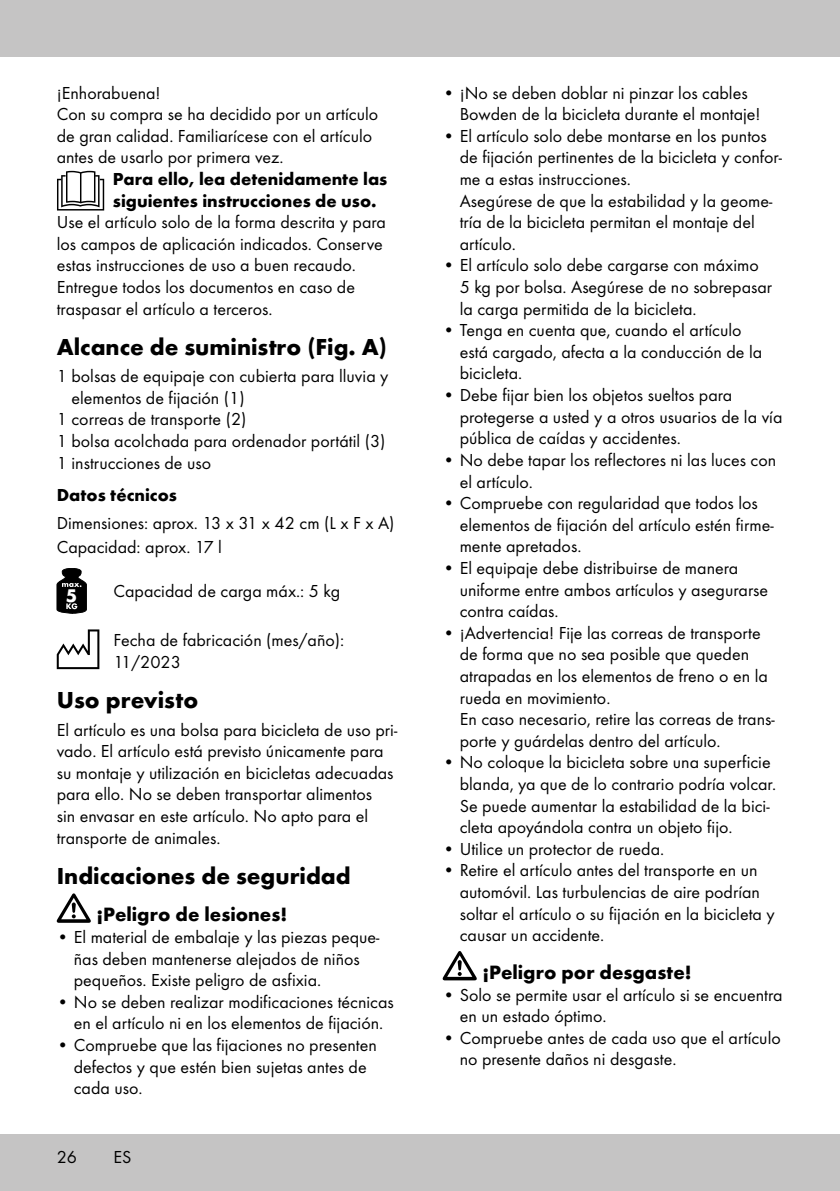
<style>
.page{position:relative;width:840px;height:1191px;background:#fff}
.page>*{position:absolute;margin:0;border:0;box-sizing:border-box;transform-origin:0 0}
.t1{font:700 24px "Futura TOT";color:#000}
.t2{font:700 20px "Futura TOT";color:#000}
.t3{font:700 19px "Futura TOT";color:#fff}
.t4{font:18px/21.6px "Futura TOT Boo";color:#000}
.t5{font:700 18px/21.6px "Futura TOT";color:#000}
</style>
<div class="page">
<div style="left:0;top:1134px;width:839px;height:57px;background:#c5c4c4"></div>
<div style="left:0;top:0;width:839px;height:57px;background:#c5c4c4"></div>
<svg style="left:57px;top:171px;width:47px;height:39px"></svg>
<svg style="left:57px;top:568px;width:30px;height:45px"></svg>
<svg style="left:57px;top:629px;width:42px;height:40px"></svg>
<svg style="left:57px;top:893px;width:34px;height:29px"></svg>
<svg style="left:442px;top:951px;width:34px;height:29px"></svg>
<p class="t4" style="left:57px;top:82px;width:323px">¡Enhorabuena!<br>Con su compra se ha decidido por un artículo de gran calidad. Familiarícese con el artículo antes de usarlo por primera vez.</p>
<p class="t5" style="left:113px;top:168px;width:276px">Para ello, lea detenidamente las siguientes instrucciones de uso.</p>
<p class="t4" style="left:57px;top:211px;width:330px">Use el artículo solo de la forma descrita y para los campos de aplicación indicados. Conserve estas instrucciones de uso a buen recaudo.<br>Entregue todos los documentos en caso de traspasar el artículo a terceros.</p>
<h1 class="t1" style="left:57px;top:332px;width:331px">Alcance de suministro (Fig. A)</h1>
<p class="t4" style="left:57px;top:365px;width:333px">1 bolsas de equipaje con cubierta para lluvia y</p>
<p class="t4" style="left:71px;top:387px;width:175px">elementos de fijación (1)</p>
<p class="t4" style="left:57px;top:408px;width:191px">1 correas de transporte (2)</p>
<p class="t4" style="left:57px;top:430px;width:330px">1 bolsa acolchada para ordenador portátil (3)</p>
<p class="t4" style="left:57px;top:451px;width:156px">1 instrucciones de uso</p>
<p class="t5" style="left:57px;top:484px;width:122px">Datos técnicos</p>
<p class="t4" style="left:57px;top:510px;width:339px;line-height:24.4px">Dimensiones: aprox. 13 x 31 x 42 cm (L x F x A)<br>Capacidad: aprox. 17 l</p>
<p class="t3" style="left:66px;top:583px;width:13px">5</p>
<p class="t4" style="left:113px;top:579px;width:228px">Capacidad de carga máx.: 5 kg</p>
<p class="t4" style="left:113px;top:629px;width:232px">Fecha de fabricación (mes/año):<br>11/2023</p>
<h1 class="t1" style="left:57px;top:685px;width:143px">Uso previsto</h1>
<p class="t4" style="left:57px;top:718px;width:342px">El artículo es una bolsa para bicicleta de uso pri&shy;vado. El artículo está previsto únicamente para su montaje y utilización en bicicletas adecuadas para ello. No se deben transportar alimentos<br>sin envasar en este artículo. No apto para el transporte de animales.</p>
<h1 class="t1" style="left:57px;top:860px;width:295px">Indicaciones de seguridad</h1>
<p class="t2" style="left:96px;top:902px;width:192px">¡Peligro de lesiones!</p>
<p class="t4" style="left:74px;top:926px;width:307px;text-indent:-17px">• El material de embalaje y las piezas peque&shy;ñas deben mantenerse alejados de niños pequeños. Existe peligro de asfixia.</p>
<p class="t4" style="left:57px;top:991px;width:338px;text-align:center">• No se deben realizar modificaciones técnicas en el artículo ni en los elementos de fijación.</p>
<p class="t4" style="left:74px;top:1034px;width:304px;text-indent:-17px">• Compruebe que las fijaciones no presenten defectos y que estén bien sujetas antes de cada uso.</p>
<p class="t4" style="left:57px;top:1146px;width:22px">26</p>
<p class="t4" style="left:113px;top:1146px;width:19px">ES</p>
<p class="t4" style="left:459px;top:82px;width:302px;text-indent:-17px">• ¡No se deben doblar ni pinzar los cables<br>Bowden de la bicicleta durante el montaje!</p>
<p class="t4" style="left:459px;top:125px;width:323px;text-indent:-17px">• El artículo solo debe montarse en los puntos de fijación pertinentes de la bicicleta y confor&shy;me a estas instrucciones.<br>Asegúrese de que la estabilidad y la geome&shy;tría de la bicicleta permitan el montaje del artículo.</p>
<p class="t4" style="left:459px;top:254px;width:314px;text-indent:-17px">• El artículo solo debe cargarse con máximo<br>5 kg por bolsa. Asegúrese de no sobrepasar la carga permitida de la bicicleta.</p>
<p class="t4" style="left:459px;top:319px;width:304px;text-indent:-17px">• Tenga en cuenta que, cuando el artículo está cargado, afecta a la conducción de la bicicleta.</p>
<p class="t4" style="left:459px;top:384px;width:324px;text-indent:-17px">• Debe fijar bien los objetos sueltos para protegerse a usted y a otros usuarios de la vía pública de caídas y accidentes.</p>
<p class="t4" style="left:459px;top:449px;width:318px;text-indent:-17px">• No debe tapar los reflectores ni las luces con el artículo.</p>
<p class="t4" style="left:459px;top:492px;width:315px;text-indent:-17px">• Compruebe con regularidad que todos los elementos de fijación del artículo estén firme&shy;mente apretados.</p>
<p class="t4" style="left:459px;top:557px;width:310px;text-indent:-17px">• El equipaje debe distribuirse de manera uniforme entre ambos artículos y asegurarse contra caídas.</p>
<p class="t4" style="left:459px;top:622px;width:316px;text-indent:-17px">• ¡Advertencia! Fije las correas de transporte de forma que no sea posible que queden atrapadas en los elementos de freno o en la rueda en movimiento.<br>En caso necesario, retire las correas de trans&shy;porte y guárdelas dentro del artículo.</p>
<p class="t4" style="left:459px;top:751px;width:318px;text-indent:-17px">• No coloque la bicicleta sobre una superficie blanda, ya que de lo contrario podría volcar.<br>Se puede aumentar la estabilidad de la bici&shy;cleta apoyándola contra un objeto fijo.</p>
<p class="t4" style="left:442px;top:838px;width:223px">• Utilice un protector de rueda.</p>
<p class="t4" style="left:459px;top:859px;width:316px;text-indent:-17px">• Retire el artículo antes del transporte en un automóvil. Las turbulencias de aire podrían soltar el artículo o su fijación en la bicicleta y causar un accidente.</p>
<p class="t2" style="left:482px;top:960px;width:211px">¡Peligro por desgaste!</p>
<p class="t4" style="left:459px;top:983px;width:324px;text-indent:-17px">• Solo se permite usar el artículo si se encuentra en un estado óptimo.</p>
<p class="t4" style="left:459px;top:1027px;width:322px;text-indent:-17px">• Compruebe antes de cada uso que el artículo no presente daños ni desgaste.</p>
</div>
